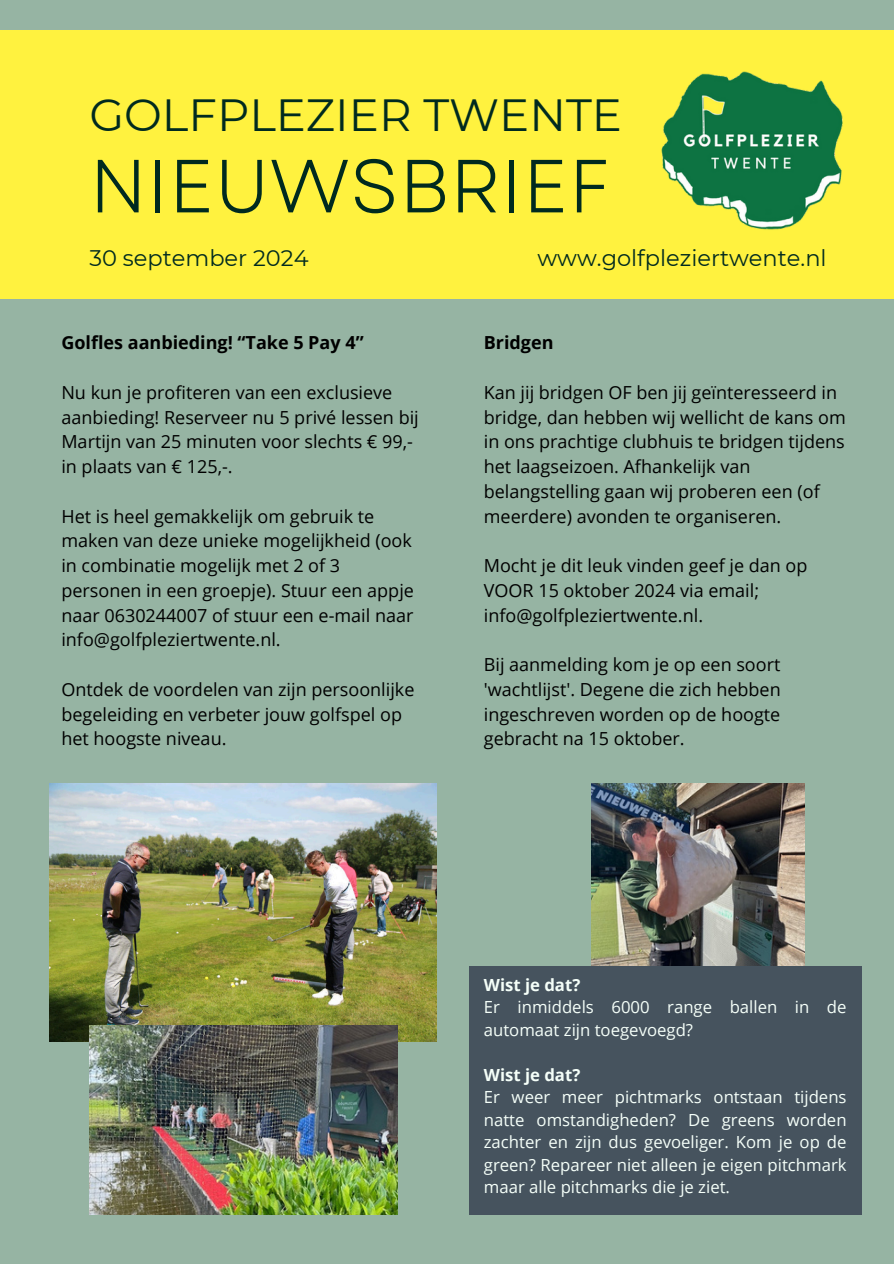
<style>
.page{position:relative;width:894px;height:1264px;background:#fff}
.page>*{position:absolute;margin:0;border:0;box-sizing:border-box;transform-origin:0 0}
.t1{font:75px "Garet";color:#002a1f}
.t2{font:45px "Montserrat";color:#002a1f}
.t3{font:22.5px "Montserrat";color:#002a1f}
.t4{font:18px/24.8px "Open Sans";color:#000}
.t5{font:700 18px "Open Sans";color:#000}
.t6{font:16.65px/22.5px "Open Sans";color:#f5fff9}
.t7{font:700 16.65px "Open Sans";color:#f5fff9}
</style>
<div class="page">
<div style="left:0;top:0;width:893px;height:1263px;background:#96b4a3"></div>
<div style="left:0;top:30px;width:893px;height:268px;background:#fff23f"></div>
<img style="left:661px;top:72px;width:182px;height:158px">
<img style="left:591px;top:783px;width:213px;height:183px">
<div style="left:469px;top:966px;width:392px;height:248px;background:#46535e"></div>
<img style="left:50px;top:783px;width:386px;height:258px">
<img style="left:89px;top:1025px;width:309px;height:189px">
<p class="t2" style="left:89px;top:87px;width:534px">GOLFPLEZIER TWENTE</p>
<p class="t1" style="left:89px;top:132px;width:522px">NIEUWSBRIEF</p>
<p class="t3" style="left:89px;top:244px;width:221px">30 september 2024</p>
<p class="t3" style="left:537px;top:244px;width:290px">www.golfpleziertwente.nl</p>
<h4 class="t5" style="left:61px;top:330px;width:304px">Golfles aanbieding! “Take 5 Pay 4”</h4>
<p class="t4" style="left:61px;top:379px;width:359px">Nu kun je profiteren van een exclusieve aanbieding! Reserveer nu 5 privé lessen bij Martijn van 25 minuten voor slechts € 99,- in plaats van € 125,-.</p>
<p class="t4" style="left:61px;top:503px;width:354px">Het is heel gemakkelijk om gebruik te maken van deze unieke mogelijkheid (ook in combinatie mogelijk met 2 of 3 personen in een groepje). Stuur een appje naar 0630244007 of stuur een e-mail naar info@golfpleziertwente.nl.</p>
<p class="t4" style="left:61px;top:676px;width:354px">Ontdek de voordelen van zijn persoonlijke begeleiding en verbeter jouw golfspel op het hoogste niveau.</p>
<h3 class="t5" style="left:483px;top:330px;width:71px">Bridgen</h3>
<h3 class="t4" style="left:483px;top:379px;width:363px">Kan jij bridgen OF ben jij geïnteresseerd in bridge, dan hebben wij wellicht de kans om in ons prachtige clubhuis te bridgen tijdens het laagseizoen. Afhankelijk van belangstelling gaan wij proberen een (of meerdere) avonden te organiseren.</h3>
<h4 class="t4" style="left:483px;top:552px;width:325px">Mocht je dit leuk vinden geef je dan op<br>VOOR 15 oktober 2024 via email; info@golfpleziertwente.nl.</h4>
<p class="t4" style="left:483px;top:651px;width:298px;text-align:justify">Bij aanmelding kom je op een soort 'wachtlijst'. Degene die zich hebben ingeschreven worden op de hoogte gebracht na 15 oktober.</p>
<p class="t7" style="left:483px;top:973px;width:98px">Wist je dat?</p>
<p class="t6" style="left:483px;top:995px;width:364px">Er inmiddels 6000 range ballen in de automaat zijn toegevoegd?</p>
<p class="t7" style="left:483px;top:1063px;width:98px">Wist je dat?</p>
<p class="t6" style="left:483px;top:1085px;width:364px;text-align:justify">Er weer meer pichtmarks ontstaan tijdens natte omstandigheden? De greens worden zachter en zijn dus gevoeliger. Kom je op de green? Repareer niet alleen je eigen pitchmark maar alle pitchmarks die je ziet.</p>
</div>
